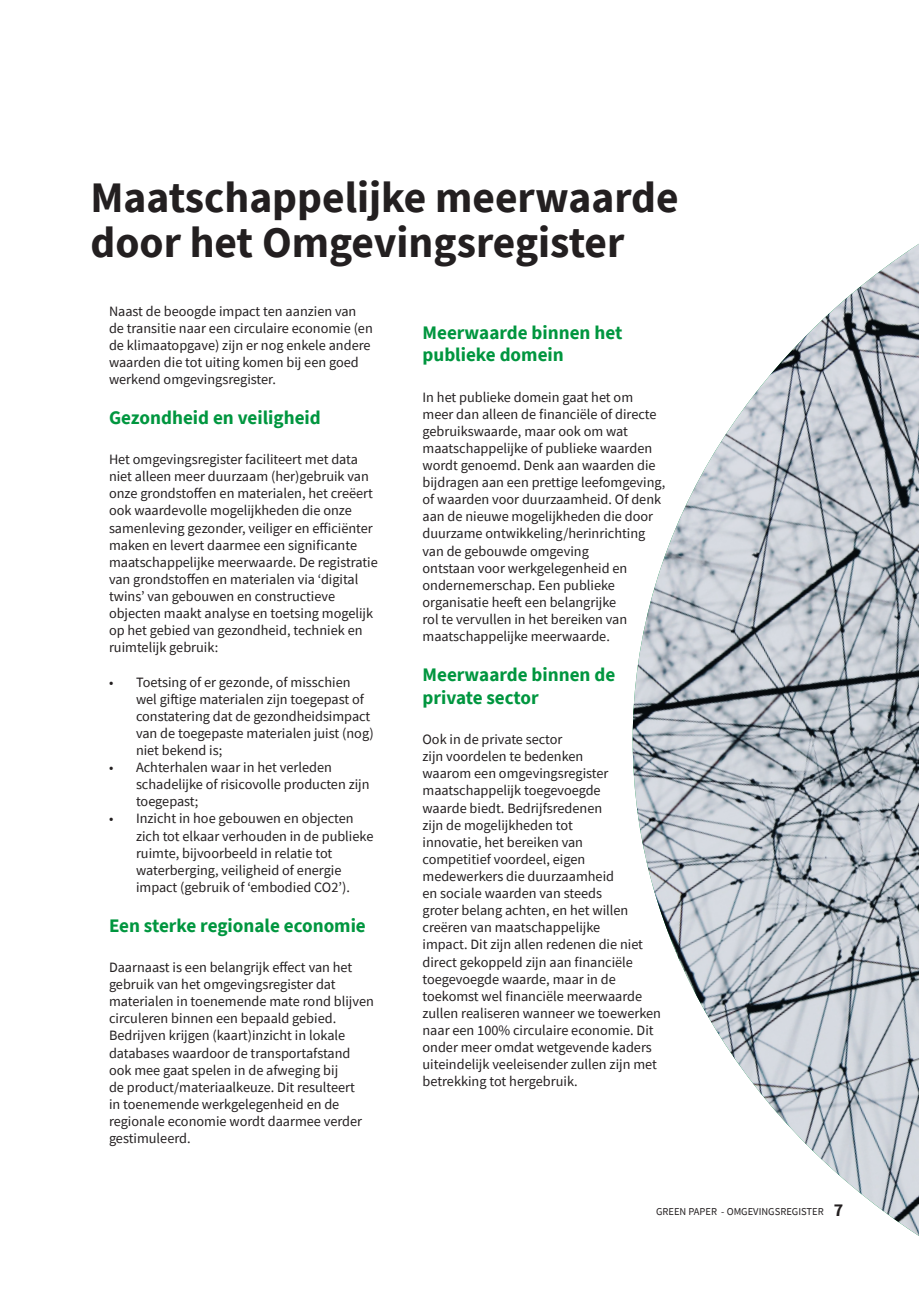
<style>
.page{position:relative;width:919px;height:1289px;background:#fff}
.page>*{position:absolute;margin:0;border:0;box-sizing:border-box;transform-origin:0 0}
.Koppen_groene_vlakke{font:700 43.5px/45px "Source Sans Pro";color:#231f20}
.tussenkop_groen{font:700 19.2px/23px "Source Sans Pro";color:#00963f}
.Body{font:14.25px/17.1px "Source Sans Pro";color:#231f20}
.t1{font:10.5px "Source Sans Pro";color:#231f20}
.s1{font-weight:700;font-size:18px}
</style>
<div class="page">
<img style="left:632px;top:244px;width:286px;height:991px">
<p class="Koppen_groene_vlakke" style="left:90px;top:174px;width:589px">Maatschappelijke meerwaarde door het Omgevingsregister</p>
<p class="Body" style="left:109px;top:302px;width:265px">Naast de beoogde impact ten aanzien van de transitie naar een circulaire economie (en de klimaatopgave) zijn er nog enkele andere waarden die tot uiting komen bij een goed werkend omgevingsregister.</p>
<p class="tussenkop_groen" style="left:109px;top:406px;width:213px">Gezondheid en veiligheid</p>
<p class="Body" style="left:109px;top:451px;width:270px">Het omgevingsregister faciliteert met data niet alleen meer duurzaam (her)gebruik van onze grondstoffen en materialen, het creëert ook waardevolle mogelijkheden die onze samenleving gezonder, veiliger en efficiënter maken en levert daarmee een significante maatschappelijke meerwaarde. De registratie van grondstoffen en materialen via ‘digital twins’ van gebouwen en constructieve objecten maakt analyse en toetsing mogelijk op het gebied van gezondheid, techniek en ruimtelijk gebruik:</p>
<p class="Body" style="left:136px;top:673px;width:239px;text-indent:-27px">• Toetsing of er gezonde, of misschien wel giftige materialen zijn toegepast of constatering dat de gezondheidsimpact van de toegepaste materialen juist (nog) niet bekend is;</p>
<p class="Body" style="left:136px;top:758px;width:235px;text-indent:-27px">• Achterhalen waar in het verleden schadelijke of risicovolle producten zijn toegepast;</p>
<p class="Body" style="left:136px;top:810px;width:239px;text-indent:-27px">• Inzicht in hoe gebouwen en objecten zich tot elkaar verhouden in de publieke ruimte, bijvoorbeeld in relatie tot waterberging, veiligheid of energie impact (gebruik of ‘embodied CO2’).</p>
<p class="tussenkop_groen" style="left:109px;top:913px;width:258px">Een sterke regionale economie</p>
<p class="Body" style="left:109px;top:958px;width:266px">Daarnaast is een belangrijk effect van het gebruik van het omgevingsregister dat materialen in toenemende mate rond blijven circuleren binnen een bepaald gebied.<br>Bedrijven krijgen (kaart)inzicht in lokale databases waardoor de transportafstand ook mee gaat spelen in de afweging bij<br>de product/materiaalkeuze. Dit resulteert<br>in toenemende werkgelegenheid en de regionale economie wordt daarmee verder gestimuleerd.</p>
<p class="tussenkop_groen" style="left:422px;top:320px;width:201px">Meerwaarde binnen het publieke domein</p>
<p class="Body" style="left:422px;top:388px;width:244px">In het publieke domein gaat het om meer dan alleen de financiële of directe gebruikswaarde, maar ook om wat maatschappelijke of publieke waarden wordt genoemd. Denk aan waarden die bijdragen aan een prettige leefomgeving, of waarden voor duurzaamheid. Of denk aan de nieuwe mogelijkheden die door duurzame ontwikkeling/herinrichting van de gebouwde omgeving<br>ontstaan voor werkgelegenheid en ondernemerschap. Een publieke organisatie heeft een belangrijke<br>rol te vervullen in het bereiken van maatschappelijke meerwaarde.</p>
<p class="tussenkop_groen" style="left:422px;top:663px;width:194px">Meerwaarde binnen de private sector</p>
<p class="Body" style="left:422px;top:730px;width:240px">Ook in de private sector<br>zijn voordelen te bedenken<br>waarom een omgevingsregister maatschappelijk toegevoegde<br>waarde biedt. Bedrijfsredenen<br>zijn de mogelijkheden tot<br>innovatie, het bereiken van<br>competitief voordeel, eigen medewerkers die duurzaamheid<br>en sociale waarden van steeds<br>groter belang achten, en het willen creëren van maatschappelijke<br>impact. Dit zijn allen redenen die niet direct gekoppeld zijn aan financiële toegevoegde waarde, maar in de toekomst wel financiële meerwaarde zullen realiseren wanneer we toewerken naar een 100% circulaire economie. Dit onder meer omdat wetgevende kaders uiteindelijk veeleisender zullen zijn met betrekking tot hergebruik.</p>
<p class="t1" style="left:656px;top:1205px;width:189px">GREEN PAPER - OMGEVINGSREGISTER <span class="s1">7</span></p>
</div>
